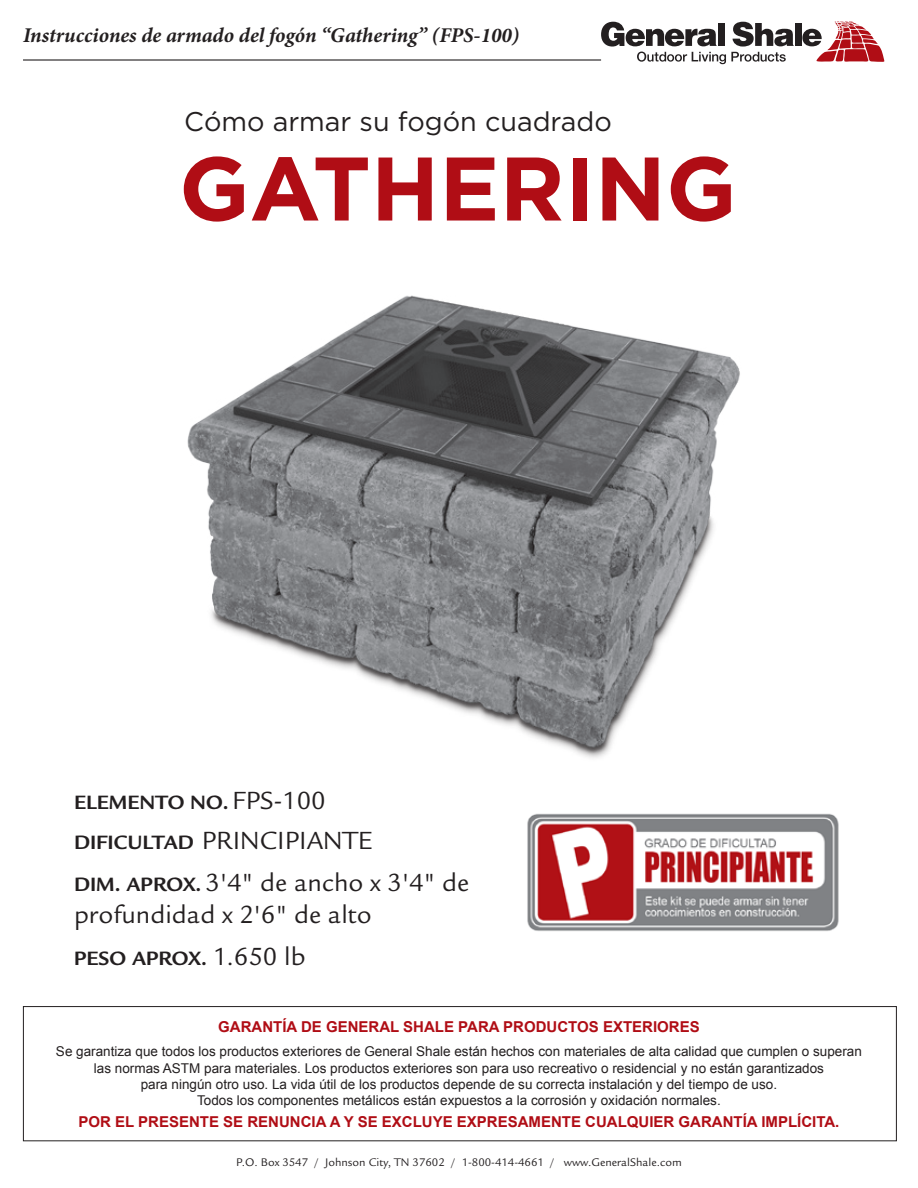
<style>
.page{position:relative;width:918px;height:1188px;background:#fff}
.page>*{position:absolute;margin:0;border:0;box-sizing:border-box;transform-origin:0 0}
.t1{font:700 90px "Gotham";color:#b00d15}
.t2{font:27px/32.4px "Legacy Sans";color:#231f20}
.t3{font:27px "Gotham";color:#231f20}
.t4{font:italic 700 21px "Minion Pro";color:#231f20}
.t5{font:700 21px "Legacy Sans";color:#231f20}
.t6{font:700 15px "Arial";color:#b00d15}
.t7{font:13.5px/16.2px "Arial";color:#231f20;text-align:center}
.t8{font:12px "Legacy Sans";color:#231f20}
.s1{font-weight:400;font-size:27px}
.s2{font-weight:700;font-size:21px}
</style>
<div class="page">
<hr style="left:23px;top:59px;width:578px;height:2px;background:#231f20">
<svg style="left:601px;top:22px;width:193px;height:42px"></svg>
<div style="left:795px;top:23px;width:6px;height:23px;background:#231f20"></div>
<svg style="left:802px;top:22px;width:82px;height:40px"></svg>
<div style="left:23px;top:1006px;width:874px;height:135px;border:1px solid #231f20"></div>
<img style="left:527px;top:813px;width:312px;height:118px">
<img style="left:187px;top:295px;width:553px;height:463px">
<p class="t4" style="left:23px;top:21px;width:498px">Instrucciones de armado del fogón “Gathering” (FPS-100)</p>
<p class="t3" style="left:184px;top:106px;width:429px">Cómo armar su fogón cuadrado</p>
<p class="t1" style="left:179px;top:137px;width:559px">GATHERING</p>
<p class="t5" style="left:74px;top:790px;width:253px">ELEMENTO NO. <span class="s1">FPS-100</span></p>
<p class="t2" style="left:74px;top:825px;width:300px"><span class="s2">DIFICULTAD</span> PRINCIPIANTE</p>
<p class="t2" style="left:74px;top:866px;width:397px"><span class="s2">DIM. APROX.</span> 3'4" de ancho x 3'4" de profundidad x 2'6" de alto</p>
<p class="t5" style="left:74px;top:946px;width:233px">PESO APROX. <span class="s1">1.650 lb</span></p>
<p class="t6" style="left:218px;top:1017px;width:483px">GARANTÍA DE GENERAL SHALE PARA PRODUCTOS EXTERIORES</p>
<p class="t7" style="left:56px;top:1044px;width:807px">Se garantiza que todos los productos exteriores de General Shale están hechos con materiales de alta calidad que cumplen o superan las normas ASTM para materiales. Los productos exteriores son para uso recreativo o residencial y no están garantizados<br>para ningún otro uso. La vida útil de los productos depende de su correcta instalación y del tiempo de uso.<br>Todos los componentes metálicos están expuestos a la corrosión y oxidación normales.</p>
<p class="t6" style="left:79px;top:1112px;width:762px">POR EL PRESENTE SE RENUNCIA A Y SE EXCLUYE EXPRESAMENTE CUALQUIER GARANTÍA IMPLÍCITA.</p>
<p class="t8" style="left:236px;top:1156px;width:447px">P.O. Box 3547 / Johnson City, TN 37602 / 1-800-414-4661 / www.GeneralShale.com</p>
</div>
